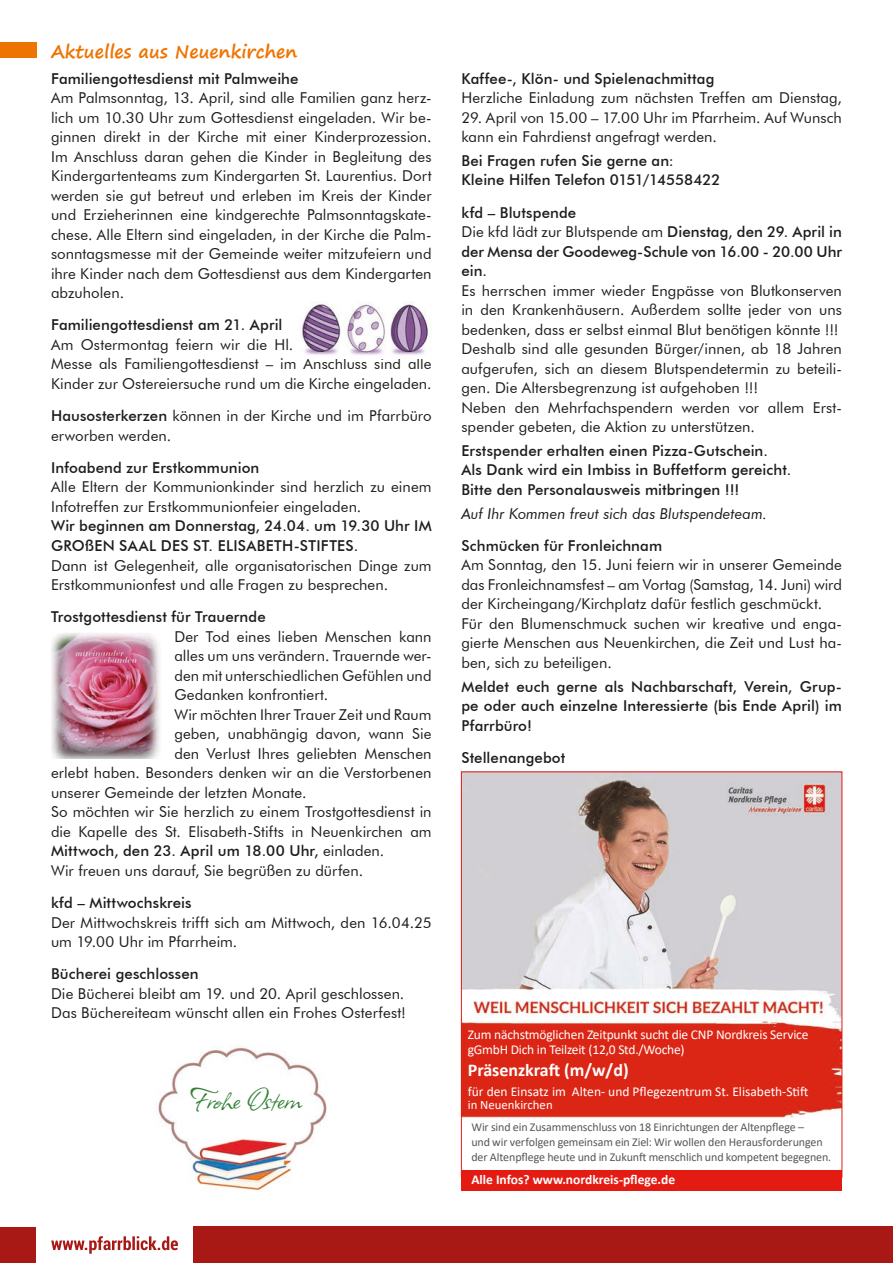
<style>
.page{position:relative;width:893px;height:1263px;background:#fff}
.page>*{position:absolute;margin:0;border:0;box-sizing:border-box;transform-origin:0 0}
.t1{font:34.5px "Allison";letter-spacing:-.01em;color:#368138}
.t2{font:700 18px "Segoe Print";color:#ee7402}
.t3{font:700 18px "Calibri";color:#fff}
.t4{font:15px/19.5px "Futura BT";letter-spacing:.005em;color:#1d1d1b}
.t5{font:500 15px/19.5px "Futura BT";letter-spacing:.005em;color:#1d1d1b}
.t6{font:italic 15px "Futura BT";color:#1d1d1b}
.t7{font:13.5px/15px "Calibri";letter-spacing:-.015em;color:#fff}
.t8{font:700 13.5px "Calibri";color:#fff}
.t9{font:12.75px "Calibri";color:#fff}
.t10{font:12px/15px "Calibri";letter-spacing:-.01em;color:#575756}
.s1{font-weight:500}
.s2{font-weight:400}
</style>
<div class="page">
<div style="left:193px;top:1227px;width:700px;height:36px;background:#a81815"></div>
<svg style="left:51px;top:1236px;width:127px;height:18px"></svg>
<div style="left:0;top:1227px;width:36px;height:36px;background:#a81815"></div>
<img style="left:51px;top:633px;width:109px;height:125px">
<div style="left:0;top:43px;width:36px;height:15px;background:#ee7402"></div>
<img style="left:463px;top:774px;width:377px;height:344px">
<div style="left:461px;top:1170px;width:381px;height:21px;background:#e41b13"></div>
<img style="left:300px;top:301px;width:128px;height:54px">
<img style="left:158px;top:1047px;width:169px;height:144px">
<p class="t2" style="left:51px;top:35px;width:248px">Aktuelles aus Neuenkirchen</p>
<p class="t5" style="left:51px;top:68px;width:249px">Familiengottesdienst mit Palmweihe</p>
<p class="t4" style="left:51px;top:88px;width:382px;text-align:justify">Am Palmsonntag, 13. April, sind alle Familien ganz herz&shy;lich um 10.30 Uhr zum Gottesdienst eingeladen. Wir be&shy;ginnen direkt in der Kirche mit einer Kinderprozession.<br>Im Anschluss daran gehen die Kinder in Begleitung des Kindergartenteams zum Kindergarten St. Laurentius. Dort werden sie gut betreut und erleben im Kreis der Kinder und Erzieherinnen eine kindgerechte Palmsonntagskate&shy;chese. Alle Eltern sind eingeladen, in der Kirche die Palm&shy;sonntagsmesse mit der Gemeinde weiter mitzufeiern und ihre Kinder nach dem Gottesdienst aus dem Kindergarten abzuholen.</p>
<p class="t5" style="left:51px;top:315px;width:233px">Familiengottesdienst am 21. April</p>
<p class="t4" style="left:51px;top:335px;width:382px">Am Ostermontag feiern wir die Hl.<br>Messe als Familiengottesdienst – im Anschluss sind alle<br>Kinder zur Ostereiersuche rund um die Kirche eingeladen.</p>
<p class="t4" style="left:51px;top:406px;width:382px"><span class="s1">Hausosterkerzen</span> können in der Kirche und im Pfarrbüro erworben werden.</p>
<p class="t5" style="left:51px;top:458px;width:210px">Infoabend zur Erstkommunion</p>
<p class="t4" style="left:51px;top:477px;width:382px">Alle Eltern der Kommunionkinder sind herzlich zu einem<br>Infotreffen zur Erstkommunionfeier eingeladen.</p>
<p class="t5" style="left:51px;top:516px;width:382px">Wir beginnen am Donnerstag, 24.04. um 19.30 Uhr IM<br>GROßEN SAAL DES ST. ELISABETH-STIFTES.</p>
<p class="t4" style="left:51px;top:555px;width:382px">Dann ist Gelegenheit, alle organisatorischen Dinge zum<br>Erstkommunionfest und alle Fragen zu besprechen.</p>
<p class="t5" style="left:51px;top:607px;width:216px">Trostgottesdienst für Trauernde</p>
<p class="t4" style="left:174px;top:626px;width:259px">Der Tod eines lieben Menschen kann</p>
<p class="t4" style="left:174px;top:646px;width:259px">alles um uns verändern. Trauernde wer-</p>
<p class="t4" style="left:174px;top:665px;width:259px">den mit unterschiedlichen Gefühlen und</p>
<p class="t4" style="left:174px;top:685px;width:156px">Gedanken konfrontiert.</p>
<p class="t4" style="left:174px;top:704px;width:259px">Wir möchten Ihrer Trauer Zeit und Raum</p>
<p class="t4" style="left:174px;top:724px;width:259px">geben, unabhängig davon, wann Sie</p>
<p class="t4" style="left:174px;top:743px;width:259px">den Verlust Ihres geliebten Menschen</p>
<p class="t4" style="left:51px;top:763px;width:382px">erlebt haben. Besonders denken wir an die Verstorbenen</p>
<p class="t4" style="left:51px;top:782px;width:257px">unserer Gemeinde der letzten Monate.</p>
<p class="t4" style="left:51px;top:802px;width:382px">So möchten wir Sie herzlich zu einem Trostgottesdienst in</p>
<p class="t4" style="left:51px;top:821px;width:382px">die Kapelle des St. Elisabeth-Stifts in Neuenkirchen am</p>
<p class="t5" style="left:51px;top:841px;width:335px">Mittwoch, den 23. April um 18.00 Uhr, <span class="s2">einladen.</span></p>
<p class="t4" style="left:51px;top:860px;width:314px">Wir freuen uns darauf, Sie begrüßen zu dürfen.</p>
<p class="t5" style="left:51px;top:893px;width:142px">kfd – Mittwochskreis</p>
<p class="t4" style="left:51px;top:912px;width:382px">Der Mittwochskreis trifft sich am Mittwoch, den 16.04.25 um 19.00 Uhr im Pfarrheim.</p>
<p class="t5" style="left:51px;top:964px;width:149px">Bücherei geschlossen</p>
<p class="t4" style="left:51px;top:983px;width:357px">Die Bücherei bleibt am 19. und 20. April geschlossen.<br>Das Büchereiteam wünscht allen ein Frohes Osterfest!</p>
<h1 class="t1" style="left:190px;top:1077px;width:113px">Frohe Ostern</h1>
<p class="t5" style="left:461px;top:68px;width:255px">Kaffee-, Klön- und Spielenachmittag</p>
<p class="t4" style="left:461px;top:88px;width:382px">Herzliche Einladung zum nächsten Treffen am Dienstag,</p>
<p class="t4" style="left:461px;top:107px;width:382px">29. April von 15.00 – 17.00 Uhr im Pfarrheim. Auf Wunsch kann ein Fahrdienst angefragt werden.</p>
<p class="t5" style="left:461px;top:151px;width:261px">Bei Fragen rufen Sie gerne an:<br>Kleine Hilfen Telefon 0151/14558422</p>
<p class="t5" style="left:461px;top:202px;width:382px">kfd – Blutspende<br><span class="s2">Die kfd lädt zur Blutspende am</span> Dienstag, den 29. April in der Mensa der Goodeweg-Schule von 16.00 - 20.00 Uhr ein.</p>
<p class="t4" style="left:461px;top:280px;width:382px">Es herrschen immer wieder Engpässe von Blutkonserven in den Krankenhäusern. Außerdem sollte jeder von uns bedenken, dass er selbst einmal Blut benötigen könnte !!!<br>Deshalb sind alle gesunden Bürger/innen, ab 18 Jahren aufgerufen, sich an diesem Blutspendetermin zu beteili&shy;gen. Die Altersbegrenzung ist aufgehoben !!!<br>Neben den Mehrfachspendern werden vor allem Erst&shy;spender gebeten, die Aktion zu unterstützen.</p>
<p class="t5" style="left:461px;top:441px;width:331px">Erstspender erhalten einen Pizza-Gutschein.<br>Als Dank wird ein Imbiss in Buffetform gereicht.<br>Bitte den Personalausweis mitbringen !!!</p>
<p class="t6" style="left:461px;top:504px;width:307px">Auf Ihr Kommen freut sich das Blutspendeteam.</p>
<p class="t5" style="left:461px;top:536px;width:202px">Schmücken für Fronleichnam</p>
<p class="t4" style="left:461px;top:555px;width:382px">Am Sonntag, den 15. Juni feiern wir in unserer Gemeinde das Fronleichnamsfest – am Vortag (Samstag, 14. Juni) wird der Kircheingang/Kirchplatz dafür festlich geschmückt.<br>Für den Blumenschmuck suchen wir kreative und enga&shy;gierte Menschen aus Neuenkirchen, die Zeit und Lust ha&shy;ben, sich zu beteiligen.</p>
<p class="t5" style="left:461px;top:676px;width:382px;text-align:justify">Meldet euch gerne als Nachbarschaft, Verein, Grup&shy;pe oder auch einzelne Interessierte (bis Ende April) im Pfarrbüro!</p>
<p class="t5" style="left:461px;top:748px;width:105px">Stellenangebot</p>
<p class="t7" style="left:468px;top:1027px;width:342px">Zum nächstmöglichen Zeitpunkt sucht die CNP Nordkreis Service gGmbH Dich in Teilzeit (12,0 Std./Woche)</p>
<p class="t3" style="left:468px;top:1057px;width:162px">Präsenzkraft (m/w/d)</p>
<p class="t7" style="left:468px;top:1083px;width:342px">für den Einsatz im Alten- und Pflegezentrum St. Elisabeth-Stift</p>
<p class="t9" style="left:468px;top:1096px;width:86px">in Neuenkirchen</p>
<p class="t10" style="left:471px;top:1119px;width:361px">Wir sind ein Zusammenschluss von 18 Einrichtungen der Altenpflege –<br>und wir verfolgen gemeinsam ein Ziel: Wir wollen den Herausforderungen der Altenpflege heute und in Zukunft menschlich und kompetent begegnen.</p>
<p class="t8" style="left:471px;top:1169px;width:205px">Alle Infos? www.nordkreis-pflege.de</p>
</div>
